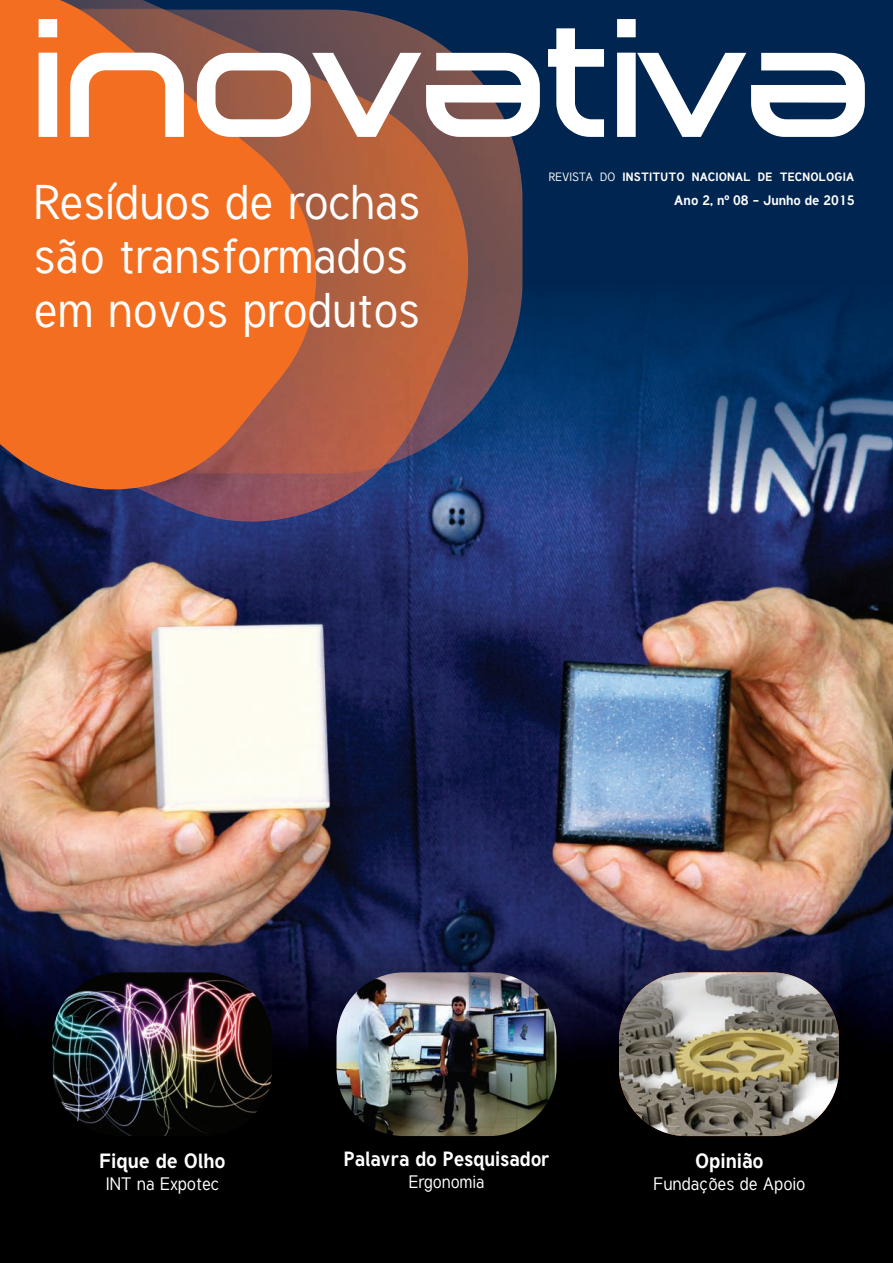
<style>
.page{position:relative;width:893px;height:1263px;background:#fff}
.page>*{position:absolute;margin:0;border:0;box-sizing:border-box;transform-origin:0 0}
.t1{font:163.2px "Dekers Bold";color:#fff}
.t2{font:48px/54px "Tuffy";color:#fff}
.t3{font:700 20.25px "Tuffy";color:#fff}
.t4{font:17.85px "Tuffy";color:#fff}
.t5{font:700 13.5px "Tuffy";color:#fff}
.t6{font:700 11.85px "Tuffy";letter-spacing:.01em;color:#fff}
.s1{font-weight:400}
.s2{font-family:"Arial"}
</style>
<div class="page">
<img style="left:0;top:774px;width:893px;height:140px">
<img style="left:0;top:0;width:893px;height:774px">
<img style="left:494px;top:10px;width:28px;height:462px">
<img style="left:0;top:0;width:494px;height:547px">
<svg style="left:0;top:0;width:336px;height:509px;background:#d3652c"></svg>
<img style="left:0;top:914px;width:893px;height:349px">
<img style="left:336px;top:972px;width:220px;height:164px;border-radius:67px">
<img style="left:619px;top:972px;width:220px;height:164px;border-radius:67px">
<img style="left:53px;top:972px;width:219px;height:164px;border-radius:67px">
<h1 class="t1" style="left:39px;top:14px;width:841px">inovativa</h1>
<p class="t2" style="left:34px;top:178px;width:388px">Resíduos de rochas são transformados em novos produtos</p>
<p class="t6" style="left:549px;top:172px;width:307px"><span class="s1">REVISTA DO</span> INSTITUTO NACIONAL DE TECNOLOGIA</p>
<p class="t5" style="left:674px;top:194px;width:182px">Ano 2, n<span class="s2">º</span> 08 - Junho de 2015</p>
<p class="t3" style="left:99px;top:1152px;width:128px">Fique de Olho</p>
<p class="t4" style="left:106px;top:1175px;width:115px">INT na Expotec</p>
<p class="t3" style="left:344px;top:1150px;width:207px">Palavra do Pesquisador</p>
<p class="t4" style="left:409px;top:1174px;width:77px">Ergonomia</p>
<p class="t3" style="left:695px;top:1152px;width:70px">Opinião</p>
<p class="t4" style="left:653px;top:1175px;width:154px">Fundações de Apoio</p>
</div>
